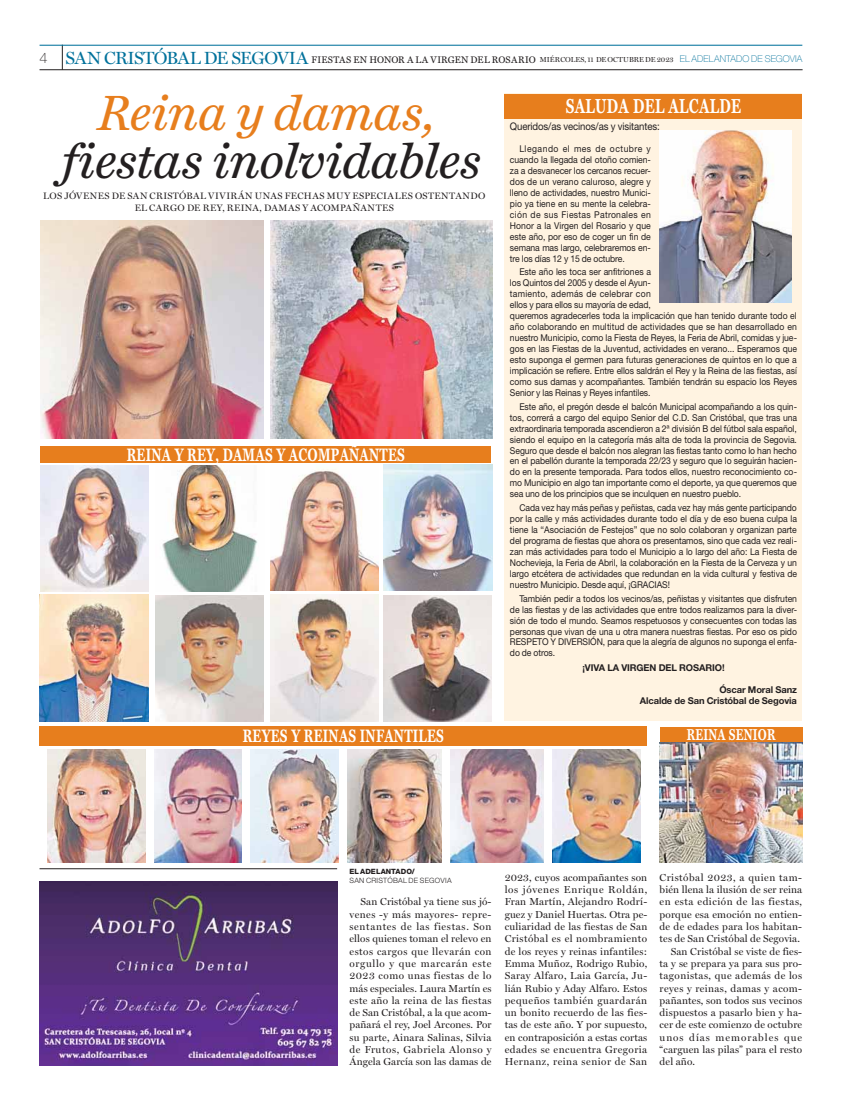
<style>
.page{position:relative;width:842px;height:1106px;background:#fff}
.page>*{position:absolute;margin:0;border:0;box-sizing:border-box;transform-origin:0 0}
.t1{font:italic 45.9px "News Miller";color:#231f20}
.t2{font:italic 45.9px "News Miller";letter-spacing:.005em;color:#e77e1d}
.t3{font:700 18.8px "Miller";letter-spacing:.02em;color:#fff;scale:.75 1}
.t4{font:700 16.7px "Miller";letter-spacing:.02em;color:#fff;scale:.75 1}
.t5{font:700 14.6px "Miller";letter-spacing:.02em;color:#fff;scale:.75 1}
.t6{font:10.4px "Helvetica Neue LT Std";letter-spacing:-.01em;color:#231f20;scale:.92 1}
.t7{font:500 10.2px/12.3px "Miller";letter-spacing:.025em;color:#231f20;text-align:justify}
.t8{font:500 10.2px "Miller";letter-spacing:.05em;color:#231f20}
.t9{font:500 10.2px "Miller";letter-spacing:.095em;color:#231f20}
.t10{font:9.4px/10.9px "Helvetica Neue LT Std";letter-spacing:-.01em;color:#231f20;text-align:justify;scale:.92 1}
.t11{font:500 9.4px/12.5px "Miller";letter-spacing:.045em;color:#231f20;text-align:center}
.t12{font:700 9.4px/10.9px "Helvetica Neue LT Std";letter-spacing:-.01em;color:#231f20;text-align:right}
.t13{font:8.9px "News Miller";letter-spacing:.025em;color:#231f20}
.t14{font:300 7.3px "Helvetica Neue LT Std";letter-spacing:.04em;color:#231f20}
.t15{font:800 7.3px "Helvetica Neue LT Std";letter-spacing:.01em;color:#231f20}
.s1{font-family:"Helvetica Neue LT Std";font-weight:100;font-size:14.6px}
.s2{font-family:"Miller";font-weight:500;font-size:17.7px;color:#00719b}
.s3{font-family:"Miller";font-weight:500;font-size:7.3px}
.s4{font-family:"Helvetica Neue LT Std";font-weight:100;font-size:9.4px;color:#00719b}
</style>
<div class="page">
<svg style="left:62px;top:46px;width:1px;height:24px"></svg>
<div style="left:505px;top:94px;width:297px;height:627px;background:#fff3e1"></div>
<div style="left:505px;top:94px;width:297px;height:24px;background:#e77e1d"></div>
<div style="left:40px;top:446px;width:451px;height:17px;background:#e77e1d"></div>
<div style="left:40px;top:726px;width:607px;height:20px;background:#e77e1d"></div>
<div style="left:660px;top:727px;width:143px;height:15px;background:#e77e1d"></div>
<img style="left:660px;top:131px;width:131px;height:172px">
<img style="left:40px;top:221px;width:224px;height:217px">
<img style="left:40px;top:466px;width:109px;height:125px">
<img style="left:162px;top:466px;width:96px;height:125px">
<img style="left:270px;top:469px;width:109px;height:121px">
<img style="left:384px;top:465px;width:108px;height:125px">
<img style="left:40px;top:595px;width:109px;height:126px">
<img style="left:156px;top:595px;width:108px;height:127px">
<img style="left:270px;top:595px;width:109px;height:127px">
<img style="left:384px;top:596px;width:108px;height:126px">
<img style="left:48px;top:749px;width:98px;height:114px">
<img style="left:348px;top:749px;width:93px;height:114px">
<img style="left:155px;top:749px;width:87px;height:114px">
<img style="left:250px;top:749px;width:89px;height:114px">
<img style="left:450px;top:749px;width:94px;height:114px">
<img style="left:552px;top:749px;width:89px;height:114px">
<img style="left:660px;top:743px;width:143px;height:120px">
<img style="left:40px;top:881px;width:297px;height:184px">
<hr style="left:40px;top:869px;width:297px;height:1px;background:#231f20">
<img style="left:270px;top:221px;width:222px;height:217px">
<hr style="left:40px;top:45px;width:762px;height:1px;background:#00719b">
<hr style="left:40px;top:70px;width:763px;height:1px;background:#231f20">
<p class="t13" style="left:40px;top:57px;width:764px"><span class="s1">4</span> <span class="s2">SAN CRISTÓBAL DE SEGOVIA</span> FIESTAS EN HONOR A LA VIRGEN DEL ROSARIO <span class="s3">MIÉRCOLES, 11 DE OCTUBRE DE 2023</span> <span class="s4">EL ADELANTADO DE SEGOVIA</span></p>
<h1 class="t2" style="left:98px;top:94px;width:338px">Reina y damas,</h1>
<h1 class="t1" style="left:61px;top:142px;width:421px">fiestas inolvidables</h1>
<p class="t11" style="left:43px;top:190px;width:444px">LOS JÓVENES DE SAN CRISTÓBAL VIVIRÁN UNAS FECHAS MUY ESPECIALES OSTENTANDO<br>EL CARGO DE REY, REINA, DAMAS Y ACOMPAÑANTES</p>
<h3 class="t4" style="left:127px;top:448px;width:372px">REINA Y REY, DAMAS Y ACOMPAÑANTES</h3>
<h2 class="t3" style="left:566px;top:99px;width:235px">SALUDA DEL ALCALDE</h2>
<p class="t6" style="left:510px;top:123px;width:164px">Queridos/as vecinos/as y visitantes:</p>
<p class="t10" style="left:510px;top:144px;width:155px;text-indent:9px">Llegando el mes de octubre y cuando la llegada del otoño comien&shy;za a desvanecer los cercanos recuer&shy;dos de un verano caluroso, alegre y lleno de actividades, nuestro Munici&shy;pio ya tiene en su mente la celebra&shy;ción de sus Fiestas Patronales en Honor a la Virgen del Rosario y que este año, por eso de coger un fin de semana mas largo, celebraremos en&shy;tre los días 12 y 15 de octubre.</p>
<p class="t10" style="left:510px;top:267px;width:314px;text-align:left;text-indent:9px">Este año les toca ser anfitriones a<br>los Quintos del 2005 y desde el Ayun-<br>tamiento, además de celebrar con<br>ellos y para ellos su mayoría de edad,<br>queremos agradecerles toda la implicación que han tenido durante todo el año colaborando en multitud de actividades que se han desarrollado en nuestro Municipio, como la Fiesta de Reyes, la Feria de Abril, comidas y jue&shy;gos en las Fiestas de la Juventud, actividades en verano... Esperamos que esto suponga el germen para futuras generaciones de quintos en lo que a implicación se refiere. Entre ellos saldrán el Rey y la Reina de las fiestas, así como sus damas y acompañantes. También tendrán su espacio los Reyes Senior y las Reinas y Reyes infantiles.</p>
<p class="t10" style="left:510px;top:402px;width:314px;text-indent:9px">Este año, el pregón desde el balcón Municipal acompañando a los quin&shy;tos, correrá a cargo del equipo Senior del C.D. San Cristóbal, que tras una extraordinaria temporada ascendieron a 2ª división B del fútbol sala español, siendo el equipo en la categoría más alta de toda la provincia de Segovia.<br>Seguro que desde el balcón nos alegran las fiestas tanto como lo han hecho en el pabellón durante la temporada 22/23 y seguro que lo seguirán hacien&shy;do en la presente temporada. Para todos ellos, nuestro reconocimiento co&shy;mo Municipio en algo tan importante como el deporte, ya que queremos que sea uno de los principios que se inculquen en nuestro pueblo.</p>
<p class="t10" style="left:510px;top:503px;width:314px;text-indent:9px">Cada vez hay más peñas y peñistas, cada vez hay más gente participando por la calle y más actividades durante todo el día y de eso buena culpa la tiene la “Asociación de Festejos” que no solo colaboran y organizan parte del programa de fiestas que ahora os presentamos, sino que cada vez reali&shy;zan más actividades para todo el Municipio a lo largo del año: La Fiesta de Nochevieja, la Feria de Abril, la colaboración en la Fiesta de la Cerveza y un largo etcétera de actividades que redundan en la vida cultural y festiva de nuestro Municipio. Desde aquí, ¡GRACIAS!</p>
<p class="t10" style="left:510px;top:594px;width:314px;text-indent:9px">También pedir a todos los vecinos/as, peñistas y visitantes que disfruten de las fiestas y de las actividades que entre todos realizamos para la diver&shy;sión de todo el mundo. Seamos respetuosos y consecuentes con todas las personas que vivan de una u otra manera nuestras fiestas. Por eso os pido RESPETO Y DIVERSIÓN, para que la alegría de algunos no suponga el enfa&shy;do de otros.</p>
<p class="t12" style="left:582px;top:663px;width:144px">¡VIVA LA VIRGEN DEL ROSARIO!</p>
<p class="t12" style="left:640px;top:685px;width:159px">Óscar Moral Sanz<br>Alcalde de San Cristóbal de Segovia</p>
<h3 class="t4" style="left:243px;top:729px;width:270px">REYES Y REINAS INFANTILES</h3>
<h3 class="t5" style="left:687px;top:729px;width:120px">REINA SENIOR</h3>
<p class="t15" style="left:350px;top:867px;width:67px">EL ADELANTADO/</p>
<p class="t14" style="left:350px;top:878px;width:104px">SAN CRISTÓBAL DE SEGOVIA</p>
<p class="t7" style="left:505px;top:872px;width:144px">2023, cuyos acompañantes son los jóvenes Enrique Roldán, Fran Martín, Alejandro Rodrí&shy;guez y Daniel Huertas. Otra pe&shy;culiaridad de las fiestas de San Cristóbal es el nombramiento de los reyes y reinas infantiles:<br>Emma Muñoz, Rodrigo Rubio, Saray Alfaro, Laia García, Ju&shy;lián Rubio y Aday Alfaro. Estos pequeños también guardarán un bonito recuerdo de las fies&shy;tas de este año. Y por supuesto, en contraposición a estas cortas edades se encuentra Gregoria Hernanz, reina senior de San</p>
<p class="t8" style="left:660px;top:873px;width:144px">Cristóbal 2023, a quien tam-</p>
<p class="t7" style="left:660px;top:885px;width:144px">bién llena la ilusión de ser reina</p>
<p class="t8" style="left:660px;top:898px;width:144px">en esta edición de las fiestas,</p>
<p class="t7" style="left:660px;top:909px;width:144px">porque esa emoción no entien-</p>
<p class="t7" style="left:660px;top:921px;width:144px">de de edades para los habitan-</p>
<p class="t7" style="left:660px;top:934px;width:142px">tes de San Cristóbal de Segovia.</p>
<p class="t7" style="left:671px;top:946px;width:133px">San Cristóbal se viste de fies-</p>
<p class="t7" style="left:660px;top:958px;width:144px">ta y se prepara ya para sus pro-</p>
<p class="t7" style="left:660px;top:971px;width:144px">tagonistas, que además de los</p>
<p class="t7" style="left:660px;top:983px;width:144px">reyes y reinas, damas y acom-</p>
<p class="t7" style="left:660px;top:995px;width:144px">pañantes, son todos sus vecinos</p>
<p class="t7" style="left:660px;top:1007px;width:144px">dispuestos a pasarlo bien y ha-</p>
<p class="t7" style="left:660px;top:1020px;width:144px">cer de este comienzo de octubre</p>
<p class="t9" style="left:660px;top:1033px;width:144px">unos días memorables que</p>
<p class="t7" style="left:660px;top:1044px;width:144px">“carguen las pilas” para el resto</p>
<p class="t7" style="left:660px;top:1057px;width:37px">del año.</p>
<p class="t7" style="left:350px;top:897px;width:144px;text-indent:11px">San Cristóbal ya tiene sus jó&shy;venes -y más mayores- repre&shy;sentantes de las fiestas. Son ellos quienes toman el relevo en estos cargos que llevarán con orgullo y que marcarán este 2023 como unas fiestas de lo más especiales. Laura Martín es este año la reina de las fiestas de San Cristóbal, a la que acom&shy;pañará el rey, Joel Arcones. Por su parte, Ainara Salinas, Silvia de Frutos, Gabriela Alonso y Ángela García son las damas de</p>
</div>
